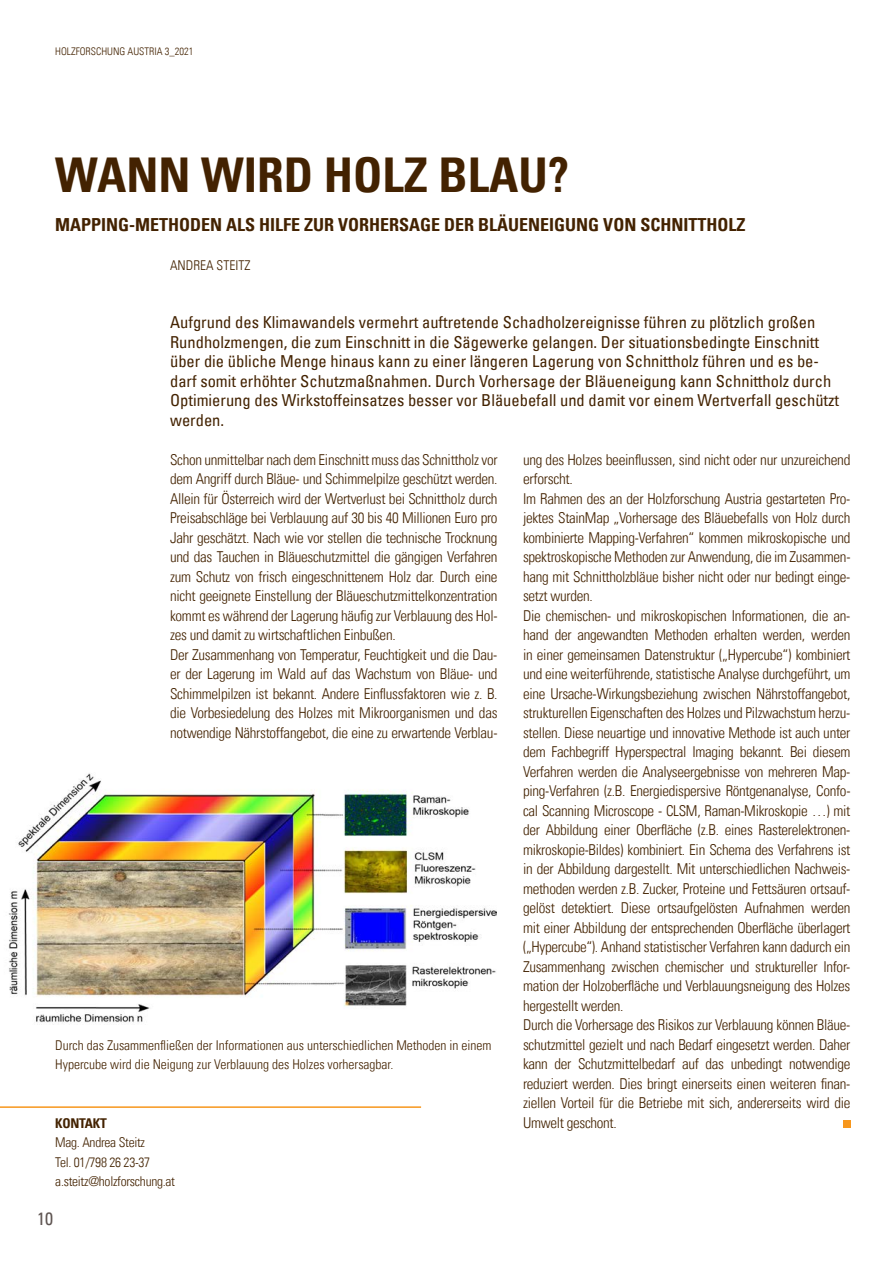
<style>
.page{position:relative;width:893px;height:1263px;background:#fff}
.page>*{position:absolute;margin:0;border:0;box-sizing:border-box;transform-origin:0 0}
.t1{font:48px "Univers Com 67 Bold Cond";color:#432201}
.t2{font:18px "Univers Com 67 Bold Cond";color:#432201}
.t3{font:condensed 18px "Univers Com 57";color:#5f5552}
.t4{font:condensed 16.5px/19.5px "Univers Com 57";color:#432201}
.t5{font:15px/19.5px "Univers Com 47 Light Cond";letter-spacing:-.02em;color:#432201}
.t6{font:13.5px/19.5px "Univers Com 47 Light Cond";color:#432201}
.t7{font:13.5px/19.5px "Univers Com 47 Light Cond";letter-spacing:-.02em;color:#432201}
.t8{font:13.5px "Univers Com 67 Bold Cond";letter-spacing:-.02em;color:#432201}
.t9{font:10.5px "Univers Com 47 Light Cond";color:#432201}
</style>
<div class="page">
<hr style="left:0;top:1106px;width:421px;height:2px;background:#f7971d">
<img style="left:8px;top:773px;width:488px;height:252px">
<div style="left:843px;top:1120px;width:7px;height:8px;background:#f7971d"></div>
<p class="t9" style="left:55px;top:45px;width:140px">HOLZFORSCHUNG AUSTRIA 3_2021</p>
<h1 class="t1" style="left:55px;top:145px;width:515px">WANN WIRD HOLZ BLAU?</h1>
<p class="t2" style="left:55px;top:213px;width:692px">MAPPING-METHODEN ALS HILFE ZUR VORHERSAGE DER BLÄUENEIGUNG VON SCHNITTHOLZ</p>
<p class="t6" style="left:170px;top:255px;width:82px">ANDREA STEITZ</p>
<p class="t4" style="left:170px;top:312px;width:671px">Aufgrund des Klimawandels vermehrt auftretende Schadholzereignisse führen zu plötzlich großen Rundholzmengen, die zum Einschnitt in die Sägewerke gelangen. Der situationsbedingte Einschnitt über die übliche Menge hinaus kann zu einer längeren Lagerung von Schnittholz führen und es be&shy;darf somit erhöhter Schutzmaßnahmen. Durch Vorhersage der Bläueneigung kann Schnittholz durch Optimierung des Wirkstoffeinsatzes besser vor Bläuebefall und damit vor einem Wertverfall geschützt werden.</p>
<p class="t5" style="left:170px;top:450px;width:329px">Schon unmittelbar nach dem Einschnitt muss das Schnittholz vor dem Angriff durch Bläue- und Schimmelpilze geschützt werden.<br>Allein für Österreich wird der Wertverlust bei Schnittholz durch Preisabschläge bei Verblauung auf 30 bis 40 Millionen Euro pro Jahr geschätzt. Nach wie vor stellen die technische Trocknung und das Tauchen in Bläueschutzmittel die gängigen Verfahren zum Schutz von frisch eingeschnittenem Holz dar. Durch eine nicht geeignete Einstellung der Bläueschutzmittelkonzentration kommt es während der Lagerung häufig zur Verblauung des Hol&shy;zes und damit zu wirtschaftlichen Einbußen.<br>Der Zusammenhang von Temperatur, Feuchtigkeit und die Dau&shy;er der Lagerung im Wald auf das Wachstum von Bläue- und Schimmelpilzen ist bekannt. Andere Einflussfaktoren wie z. B. die Vorbesiedelung des Holzes mit Mikroorganismen und das notwendige Nährstoffangebot, die eine zu erwartende Verblau-</p>
<p class="t5" style="left:523px;top:450px;width:329px">ung des Holzes beeinflussen, sind nicht oder nur unzureichend erforscht.<br>Im Rahmen des an der Holzforschung Austria gestarteten Pro&shy;jektes StainMap „Vorhersage des Bläuebefalls von Holz durch kombinierte Mapping-Verfahren“ kommen mikroskopische und spektroskopische Methoden zur Anwendung, die im Zusammen&shy;hang mit Schnittholzbläue bisher nicht oder nur bedingt einge&shy;setzt wurden.<br>Die chemischen- und mikroskopischen Informationen, die an&shy;hand der angewandten Methoden erhalten werden, werden in einer gemeinsamen Datenstruktur („Hypercube“) kombiniert und eine weiterführende, statistische Analyse durchgeführt, um eine Ursache-Wirkungsbeziehung zwischen Nährstoffangebot, strukturellen Eigenschaften des Holzes und Pilzwachstum herzu&shy;stellen. Diese neuartige und innovative Methode ist auch unter dem Fachbegriff Hyperspectral Imaging bekannt. Bei diesem Verfahren werden die Analyseergebnisse von mehreren Map&shy;ping-Verfahren (z.B. Energiedispersive Röntgenanalyse, Confo&shy;cal Scanning Microscope - CLSM, Raman-Mikroskopie …) mit der Abbildung einer Oberfläche (z.B. eines Rasterelektronen&shy;mikroskopie-Bildes) kombiniert. Ein Schema des Verfahrens ist in der Abbildung dargestellt. Mit unterschiedlichen Nachweis&shy;methoden werden z.B. Zucker, Proteine und Fettsäuren ortsauf&shy;gelöst detektiert. Diese ortsaufgelösten Aufnahmen werden mit einer Abbildung der entsprechenden Oberfläche überlagert („Hypercube“). Anhand statistischer Verfahren kann dadurch ein Zusammenhang zwischen chemischer und struktureller Infor&shy;mation der Holzoberfläche und Verblauungsneigung des Holzes hergestellt werden.<br>Durch die Vorhersage des Risikos zur Verblauung können Bläue&shy;schutzmittel gezielt und nach Bedarf eingesetzt werden. Daher kann der Schutzmittelbedarf auf das unbedingt notwendige reduziert werden. Dies bringt einerseits einen weiteren finan&shy;ziellen Vorteil für die Betriebe mit sich, andererseits wird die Umwelt geschont.</p>
<p class="t6" style="left:55px;top:1035px;width:438px">Durch das Zusammenfließen der Informationen aus unterschiedlichen Methoden in einem<br>Hypercube wird die Neigung zur Verblauung des Holzes vorhersagbar.</p>
<p class="t8" style="left:55px;top:1115px;width:53px">KONTAKT</p>
<p class="t7" style="left:55px;top:1133px;width:121px">Mag. Andrea Steitz<br>Tel. 01/798 26 23-37 a.steitz@holzforschung.at</p>
<p class="t3" style="left:37px;top:1207px;width:17px">10</p>
</div>
